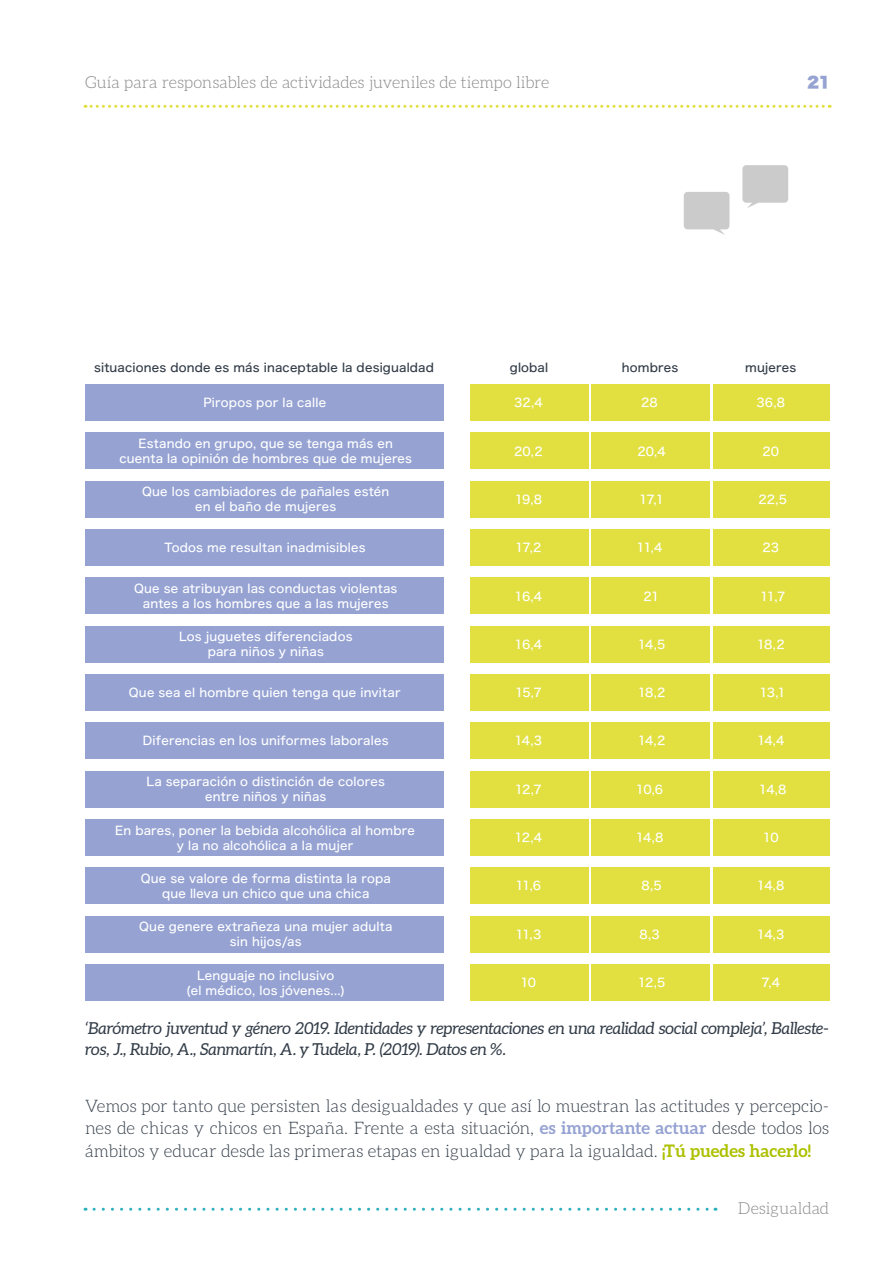
<style>
.page{position:relative;width:893px;height:1263px;background:#fff}
.page>*{position:absolute;margin:0;border:0;box-sizing:border-box;transform-origin:0 0}
.t1{font:300 17.25px/22.5px "Aleo";color:#323c47;text-align:justify}
.t2{font:italic 16.5px/21px "Aleo";letter-spacing:-.015em;color:#323c47}
.t3{font:300 16.5px "Aleo";color:#878787}
.t4{font:15px "Hiragino Sans W9";color:#95a2d2}
.t5{font:12px/15px "Hiragino Sans W5";letter-spacing:.015em;color:#fff;text-align:center}
.t6{font:12px "Hiragino Sans W5";letter-spacing:.015em;color:#323c47}
.s1{font-weight:700;color:#95a2d2}
.s2{font-weight:700;color:#adc100}
</style>
<div class="page">
<svg style="left:94px;top:1208px;width:622px;height:3px"></svg>
<svg style="left:85px;top:105px;width:745px;height:3px"></svg>
<svg style="left:742px;top:165px;width:46px;height:43px"></svg>
<svg style="left:684px;top:192px;width:45px;height:43px"></svg>
<div style="left:85px;top:385px;width:358px;height:36px;background:#95a2d2"></div>
<div style="left:471px;top:385px;width:118px;height:36px;background:#e1e040"></div>
<div style="left:471px;top:481px;width:118px;height:36px;background:#e1e040"></div>
<div style="left:471px;top:578px;width:118px;height:36px;background:#e1e040"></div>
<div style="left:471px;top:674px;width:118px;height:36px;background:#e1e040"></div>
<div style="left:471px;top:771px;width:118px;height:36px;background:#e1e040"></div>
<div style="left:471px;top:868px;width:118px;height:36px;background:#e1e040"></div>
<div style="left:471px;top:916px;width:118px;height:36px;background:#e1e040"></div>
<div style="left:471px;top:433px;width:118px;height:36px;background:#e1e040"></div>
<div style="left:471px;top:529px;width:118px;height:37px;background:#e1e040"></div>
<div style="left:471px;top:626px;width:118px;height:36px;background:#e1e040"></div>
<div style="left:471px;top:723px;width:118px;height:36px;background:#e1e040"></div>
<div style="left:471px;top:819px;width:118px;height:36px;background:#e1e040"></div>
<div style="left:471px;top:964px;width:118px;height:36px;background:#e1e040"></div>
<div style="left:592px;top:385px;width:118px;height:36px;background:#e1e040"></div>
<div style="left:592px;top:481px;width:118px;height:36px;background:#e1e040"></div>
<div style="left:592px;top:578px;width:118px;height:36px;background:#e1e040"></div>
<div style="left:592px;top:674px;width:118px;height:36px;background:#e1e040"></div>
<div style="left:592px;top:771px;width:118px;height:36px;background:#e1e040"></div>
<div style="left:592px;top:868px;width:118px;height:36px;background:#e1e040"></div>
<div style="left:592px;top:916px;width:118px;height:36px;background:#e1e040"></div>
<div style="left:592px;top:433px;width:118px;height:36px;background:#e1e040"></div>
<div style="left:592px;top:529px;width:118px;height:37px;background:#e1e040"></div>
<div style="left:592px;top:626px;width:118px;height:36px;background:#e1e040"></div>
<div style="left:592px;top:723px;width:118px;height:36px;background:#e1e040"></div>
<div style="left:592px;top:819px;width:118px;height:36px;background:#e1e040"></div>
<div style="left:592px;top:964px;width:118px;height:36px;background:#e1e040"></div>
<div style="left:713px;top:385px;width:116px;height:36px;background:#e1e040"></div>
<div style="left:713px;top:481px;width:116px;height:36px;background:#e1e040"></div>
<div style="left:713px;top:578px;width:116px;height:36px;background:#e1e040"></div>
<div style="left:713px;top:674px;width:116px;height:36px;background:#e1e040"></div>
<div style="left:713px;top:771px;width:116px;height:36px;background:#e1e040"></div>
<div style="left:713px;top:868px;width:116px;height:36px;background:#e1e040"></div>
<div style="left:713px;top:916px;width:116px;height:36px;background:#e1e040"></div>
<div style="left:713px;top:433px;width:116px;height:36px;background:#e1e040"></div>
<div style="left:713px;top:529px;width:116px;height:37px;background:#e1e040"></div>
<div style="left:713px;top:626px;width:116px;height:36px;background:#e1e040"></div>
<div style="left:713px;top:723px;width:116px;height:36px;background:#e1e040"></div>
<div style="left:713px;top:819px;width:116px;height:36px;background:#e1e040"></div>
<div style="left:713px;top:964px;width:116px;height:36px;background:#e1e040"></div>
<div style="left:85px;top:674px;width:358px;height:36px;background:#95a2d2"></div>
<div style="left:85px;top:529px;width:358px;height:37px;background:#95a2d2"></div>
<div style="left:85px;top:819px;width:358px;height:36px;background:#95a2d2"></div>
<div style="left:85px;top:433px;width:358px;height:36px;background:#95a2d2"></div>
<div style="left:85px;top:723px;width:358px;height:36px;background:#95a2d2"></div>
<div style="left:85px;top:578px;width:358px;height:36px;background:#95a2d2"></div>
<div style="left:85px;top:868px;width:358px;height:36px;background:#95a2d2"></div>
<div style="left:85px;top:964px;width:358px;height:36px;background:#95a2d2"></div>
<div style="left:85px;top:481px;width:358px;height:36px;background:#95a2d2"></div>
<div style="left:85px;top:771px;width:358px;height:36px;background:#95a2d2"></div>
<div style="left:85px;top:626px;width:358px;height:36px;background:#95a2d2"></div>
<div style="left:85px;top:916px;width:358px;height:36px;background:#95a2d2"></div>
<h2 class="t3" style="left:85px;top:74px;width:466px">Guía para responsables de actividades juveniles de tiempo libre</h2>
<p class="t4" style="left:807px;top:75px;width:25px">21</p>
<p class="t6" style="left:94px;top:356px;width:341px">situaciones donde es más inaceptable la desigualdad</p>
<p class="t6" style="left:510px;top:356px;width:40px">global</p>
<p class="t6" style="left:622px;top:356px;width:58px">hombres</p>
<p class="t6" style="left:745px;top:356px;width:53px">mujeres</p>
<p class="t5" style="left:203px;top:395px;width:124px">Piropos por la calle</p>
<p class="t5" style="left:514px;top:394px;width:30px">32,4</p>
<p class="t5" style="left:641px;top:394px;width:18px">28</p>
<p class="t5" style="left:756px;top:394px;width:30px">36,8</p>
<p class="t5" style="left:119px;top:435px;width:294px">Estando en grupo, que se tenga más en cuenta la opinión de hombres que de mujeres</p>
<p class="t5" style="left:142px;top:484px;width:249px">Que los cambiadores de pañales estén en el baño de mujeres</p>
<p class="t5" style="left:164px;top:539px;width:203px">Todos me resultan inadmisibles</p>
<p class="t5" style="left:134px;top:580px;width:265px">Que se atribuyan las conductas violentas antes a los hombres que a las mujeres</p>
<p class="t5" style="left:179px;top:629px;width:175px">Los juguetes diferenciados para niños y niñas</p>
<p class="t5" style="left:129px;top:684px;width:273px">Que sea el hombre quien tenga que invitar</p>
<p class="t5" style="left:143px;top:733px;width:247px">Diferencias en los uniformes laborales</p>
<p class="t5" style="left:146px;top:773px;width:240px">La separación o distinción de colores entre niños y niñas</p>
<p class="t5" style="left:115px;top:822px;width:301px">En bares, poner la bebida alcohólica al hombre y la no alcohólica a la mujer</p>
<p class="t5" style="left:141px;top:870px;width:251px">Que se valore de forma distinta la ropa que lleva un chico que una chica</p>
<p class="t5" style="left:139px;top:918px;width:255px">Que genere extrañeza una mujer adulta sin hijos/as</p>
<p class="t5" style="left:186px;top:967px;width:160px">Lenguaje no inclusivo<br>(el médico, los jóvenes...)</p>
<p class="t5" style="left:514px;top:443px;width:30px">20,2</p>
<p class="t5" style="left:637px;top:443px;width:30px">20,4</p>
<p class="t5" style="left:762px;top:443px;width:18px">20</p>
<p class="t5" style="left:515px;top:491px;width:29px">19,8</p>
<p class="t5" style="left:639px;top:491px;width:26px">17,1</p>
<p class="t5" style="left:758px;top:491px;width:30px">22,5</p>
<p class="t5" style="left:515px;top:539px;width:28px">17,2</p>
<p class="t5" style="left:637px;top:539px;width:27px">11,4</p>
<p class="t5" style="left:762px;top:539px;width:18px">23</p>
<p class="t5" style="left:515px;top:588px;width:29px">16,4</p>
<p class="t5" style="left:644px;top:588px;width:18px">21</p>
<p class="t5" style="left:760px;top:588px;width:27px">11,7</p>
<p class="t5" style="left:515px;top:636px;width:29px">16,4</p>
<p class="t5" style="left:638px;top:636px;width:29px">14,5</p>
<p class="t5" style="left:757px;top:636px;width:29px">18,2</p>
<p class="t5" style="left:515px;top:684px;width:28px">15,7</p>
<p class="t5" style="left:638px;top:684px;width:29px">18,2</p>
<p class="t5" style="left:760px;top:684px;width:28px">13,1</p>
<p class="t5" style="left:515px;top:733px;width:29px">14,3</p>
<p class="t5" style="left:638px;top:733px;width:29px">14,2</p>
<p class="t5" style="left:757px;top:733px;width:29px">14,4</p>
<p class="t5" style="left:515px;top:781px;width:28px">12,7</p>
<p class="t5" style="left:636px;top:781px;width:29px">10,6</p>
<p class="t5" style="left:759px;top:781px;width:29px">14,8</p>
<p class="t5" style="left:515px;top:829px;width:29px">12,4</p>
<p class="t5" style="left:636px;top:829px;width:29px">14,8</p>
<p class="t5" style="left:763px;top:829px;width:17px">10</p>
<p class="t5" style="left:515px;top:878px;width:27px">11,6</p>
<p class="t5" style="left:641px;top:878px;width:22px">8,5</p>
<p class="t5" style="left:757px;top:878px;width:29px">14,8</p>
<p class="t5" style="left:515px;top:926px;width:27px">11,3</p>
<p class="t5" style="left:639px;top:926px;width:22px">8,3</p>
<p class="t5" style="left:757px;top:926px;width:29px">14,3</p>
<p class="t5" style="left:520px;top:974px;width:17px">10</p>
<p class="t5" style="left:638px;top:974px;width:29px">12,5</p>
<p class="t5" style="left:761px;top:974px;width:20px">7,4</p>
<h2 class="t2" style="left:85px;top:1017px;width:745px">‘Barómetro juventud y género 2019. Identidades y representaciones en una realidad social compleja’, Balleste&shy;ros, J., Rubio, A., Sanmartín, A. y Tudela, P. (2019). Datos en %.</h2>
<p class="t1" style="left:85px;top:1094px;width:746px">Vemos por tanto que persisten las desigualdades y que así lo muestran las actitudes y percepcio&shy;nes de chicas y chicos en España. Frente a esta situación, <span class="s1">es importante actuar</span> desde todos los ámbitos y educar desde las primeras etapas en igualdad y para la igualdad. <span class="s2">¡Tú puedes hacerlo!</span></p>
<h2 class="t3" style="left:738px;top:1199px;width:93px">Desigualdad</h2>
</div>
